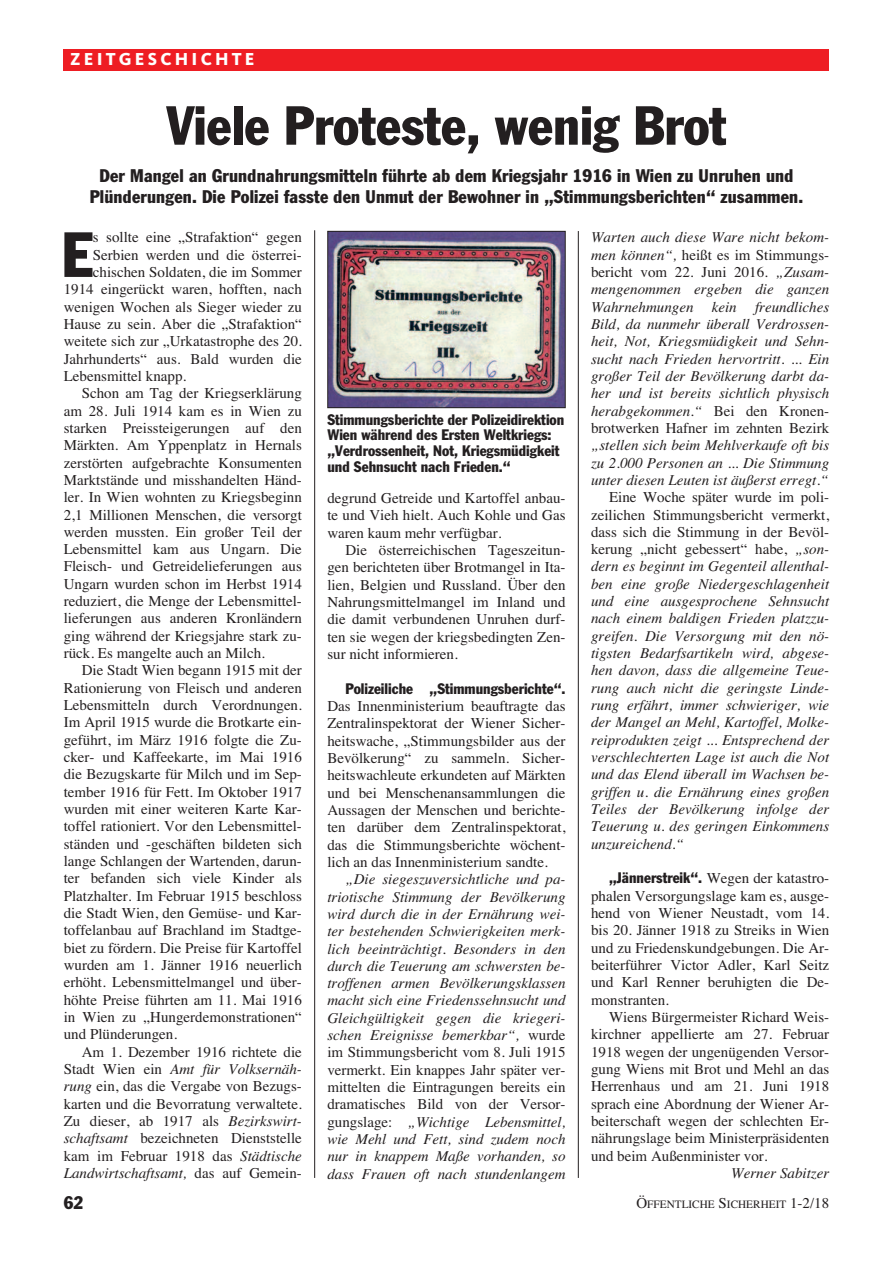
<style>
.page{position:relative;width:893px;height:1263px;background:#fff}
.page>*{position:absolute;margin:0;border:0;box-sizing:border-box;transform-origin:0 0}
.t1{font:condensed 62.7px "Franklin Gothic";color:#231f20}
.t2{font:condensed 54px "Franklin Gothic";color:#231f20}
.t3{font:condensed 18px/21.6px "Franklin Gothic";letter-spacing:.01em;color:#231f20;text-align:center}
.t4{font:800 18px "Kievit";letter-spacing:.175em;color:#fff}
.t5{font:15px/17.2px "Times";color:#231f20;text-align:justify}
.t6{font:italic 15px/17.2px "Times";color:#231f20;text-align:justify}
.t7{font:condensed 15px/15.8px "Franklin Gothic";color:#231f20}
.t8{font:11.25px "Times";color:#231f20}
.s1{font-style:normal}
.s2{font-style:italic}
.s3{font-family:"Franklin Gothic";font-stretch:condensed}
.s4{font-size:15px}
</style>
<div class="page">
<hr style="left:314px;top:230px;width:1px;height:948px;background:#231f20">
<hr style="left:578px;top:231px;width:1px;height:947px;background:#231f20">
<div style="left:64px;top:49px;width:765px;height:21px;background:#ee1d23"></div>
<img style="left:329px;top:233px;width:235px;height:173px">
<div style="left:327px;top:231px;width:239px;height:177px;border:1px solid #231f20"></div>
<p class="t4" style="left:70px;top:53px;width:186px">ZEITGESCHICHTE</p>
<h2 class="t2" style="left:166px;top:106px;width:561px">Viele Proteste, wenig Brot</h2>
<p class="t3" style="left:90px;top:166px;width:715px">Der Mangel an Grundnahrungsmitteln führte ab dem Kriegsjahr 1916 in Wien zu Unruhen und<br>Plünderungen. Die Polizei fasste den Unmut der Bewohner in „Stimmungsberichten“ zusammen.</p>
<h1 class="t1" style="left:62px;top:232px;width:33px">E</h1>
<p class="t5" style="left:93px;top:228px;width:211px">s sollte eine „Strafaktion“ gegen</p>
<p class="t5" style="left:93px;top:246px;width:211px">Serbien werden und die österrei-</p>
<p class="t5" style="left:93px;top:263px;width:211px">chischen Soldaten, die im Sommer</p>
<p class="t5" style="left:64px;top:280px;width:240px">1914 eingerückt waren, hofften, nach</p>
<p class="t5" style="left:64px;top:298px;width:240px">wenigen Wochen als Sieger wieder zu</p>
<p class="t5" style="left:64px;top:315px;width:240px">Hause zu sein. Aber die „Strafaktion“</p>
<p class="t5" style="left:64px;top:332px;width:240px">weitete sich zur „Urkatastrophe des 20.</p>
<p class="t5" style="left:64px;top:350px;width:240px">Jahrhunderts“ aus. Bald wurden die</p>
<p class="t5" style="left:64px;top:367px;width:124px">Lebensmittel knapp.</p>
<p class="t5" style="left:82px;top:384px;width:222px">Schon am Tag der Kriegserklärung</p>
<p class="t5" style="left:64px;top:402px;width:240px">am 28. Juli 1914 kam es in Wien zu</p>
<p class="t5" style="left:64px;top:419px;width:240px">starken Preissteigerungen auf den</p>
<p class="t5" style="left:64px;top:436px;width:240px">Märkten. Am Yppenplatz in Hernals</p>
<p class="t5" style="left:64px;top:454px;width:240px">zerstörten aufgebrachte Konsumenten</p>
<p class="t5" style="left:64px;top:471px;width:240px">Marktstände und misshandelten Händ-</p>
<p class="t5" style="left:64px;top:488px;width:240px">ler. In Wien wohnten zu Kriegsbeginn</p>
<p class="t5" style="left:64px;top:506px;width:240px">2,1 Millionen Menschen, die versorgt</p>
<p class="t5" style="left:64px;top:523px;width:240px">werden mussten. Ein großer Teil der</p>
<p class="t5" style="left:64px;top:540px;width:240px">Lebensmittel kam aus Ungarn. Die</p>
<p class="t5" style="left:64px;top:558px;width:240px">Fleisch- und Getreidelieferungen aus</p>
<p class="t5" style="left:64px;top:575px;width:240px">Ungarn wurden schon im Herbst 1914</p>
<p class="t5" style="left:64px;top:592px;width:240px">reduziert, die Menge der Lebensmittel-</p>
<p class="t5" style="left:64px;top:610px;width:240px">lieferungen aus anderen Kronländern</p>
<p class="t5" style="left:64px;top:627px;width:240px">ging während der Kriegsjahre stark zu-</p>
<p class="t5" style="left:64px;top:644px;width:203px">rück. Es mangelte auch an Milch.</p>
<p class="t5" style="left:82px;top:662px;width:222px">Die Stadt Wien begann 1915 mit der</p>
<p class="t5" style="left:64px;top:679px;width:240px">Rationierung von Fleisch und anderen</p>
<p class="t5" style="left:64px;top:696px;width:240px">Lebensmitteln durch Verordnungen.</p>
<p class="t5" style="left:64px;top:714px;width:240px">Im April 1915 wurde die Brotkarte ein-</p>
<p class="t5" style="left:64px;top:731px;width:240px">geführt, im März 1916 folgte die Zu-</p>
<p class="t5" style="left:64px;top:748px;width:240px">cker- und Kaffeekarte, im Mai 1916</p>
<p class="t5" style="left:64px;top:766px;width:240px">die Bezugskarte für Milch und im Sep-</p>
<p class="t5" style="left:64px;top:783px;width:240px">tember 1916 für Fett. Im Oktober 1917</p>
<p class="t5" style="left:64px;top:800px;width:240px">wurden mit einer weiteren Karte Kar-</p>
<p class="t5" style="left:64px;top:818px;width:240px">toffel rationiert. Vor den Lebensmittel-</p>
<p class="t5" style="left:64px;top:835px;width:240px">ständen und -geschäften bildeten sich</p>
<p class="t5" style="left:64px;top:852px;width:240px">lange Schlangen der Wartenden, darun-</p>
<p class="t5" style="left:64px;top:869px;width:240px">ter befanden sich viele Kinder als</p>
<p class="t5" style="left:64px;top:887px;width:240px">Platzhalter. Im Februar 1915 beschloss</p>
<p class="t5" style="left:64px;top:904px;width:240px">die Stadt Wien, den Gemüse- und Kar-</p>
<p class="t5" style="left:64px;top:921px;width:240px">toffelanbau auf Brachland im Stadtge-</p>
<p class="t5" style="left:64px;top:939px;width:240px">biet zu fördern. Die Preise für Kartoffel</p>
<p class="t5" style="left:64px;top:956px;width:240px">wurden am 1. Jänner 1916 neuerlich</p>
<p class="t5" style="left:64px;top:973px;width:240px">erhöht. Lebensmittelmangel und über-</p>
<p class="t5" style="left:64px;top:991px;width:240px">höhte Preise führten am 11. Mai 1916</p>
<p class="t5" style="left:64px;top:1008px;width:240px">in Wien zu „Hungerdemonstrationen“</p>
<p class="t5" style="left:64px;top:1025px;width:115px">und Plünderungen.</p>
<p class="t5" style="left:82px;top:1043px;width:222px">Am 1. Dezember 1916 richtete die</p>
<p class="t6" style="left:64px;top:1060px;width:240px"><span class="s1">Stadt Wien ein</span> Amt für Volksernäh-</p>
<p class="t5" style="left:64px;top:1077px;width:240px"><span class="s2">rung</span> ein, das die Vergabe von Bezugs-</p>
<p class="t5" style="left:64px;top:1095px;width:240px">karten und die Bevorratung verwaltete.</p>
<p class="t5" style="left:64px;top:1112px;width:240px">Zu dieser, ab 1917 als <span class="s2">Bezirkswirt-</span></p>
<p class="t5" style="left:64px;top:1129px;width:240px"><span class="s2">schaftsamt</span> bezeichneten Dienststelle</p>
<p class="t5" style="left:64px;top:1147px;width:240px">kam im Februar 1918 das <span class="s2">Städtische</span></p>
<p class="t6" style="left:64px;top:1164px;width:240px">Landwirtschaftsamt, <span class="s1">das auf Gemein-</span></p>
<p class="t7" style="left:327px;top:413px;width:238px">Stimmungsberichte der Polizeidirektion Wien während des Ersten Weltkriegs: „Verdrossenheit, Not, Kriegsmüdigkeit und Sehnsucht nach Frieden.“</p>
<p class="t5" style="left:327px;top:489px;width:240px">degrund Getreide und Kartoffel anbau&shy;te und Vieh hielt. Auch Kohle und Gas waren kaum mehr verfügbar.</p>
<p class="t5" style="left:327px;top:541px;width:240px;text-indent:18px">Die österreichischen Tageszeitun&shy;gen berichteten über Brotmangel in Ita&shy;lien, Belgien und Russland. Über den Nahrungsmittelmangel im Inland und die damit verbundenen Unruhen durf&shy;ten sie wegen der kriegsbedingten Zen&shy;sur nicht informieren.</p>
<p class="t7" style="left:345px;top:681px;width:222px">Polizeiliche „Stimmungsberichte“.</p>
<p class="t5" style="left:327px;top:697px;width:240px">Das Innenministerium beauftragte das Zentralinspektorat der Wiener Sicher&shy;heitswache, „Stimmungsbilder aus der Bevölkerung“ zu sammeln. Sicher&shy;heitswachleute erkundeten auf Märkten und bei Menschenansammlungen die Aussagen der Menschen und berichte&shy;ten darüber dem Zentralinspektorat, das die Stimmungsberichte wöchent&shy;lich an das Innenministerium sandte.</p>
<p class="t6" style="left:327px;top:870px;width:240px;text-indent:18px">„Die siegeszuversichtliche und pa&shy;triotische Stimmung der Bevölkerung wird durch die in der Ernährung wei&shy;ter bestehenden Schwierigkeiten merk&shy;lich beeinträchtigt. Besonders in den durch die Teuerung am schwersten be&shy;troffenen armen Bevölkerungsklassen macht sich eine Friedenssehnsucht und Gleichgültigkeit gegen die kriegeri&shy;schen Ereignisse bemerkbar“, <span class="s1">wurde im Stimmungsbericht vom 8. Juli 1915 vermerkt. Ein knappes Jahr später ver&shy;mittelten die Eintragungen bereits ein dramatisches Bild von der Versor&shy;gungslage:</span> „Wichtige Lebensmittel, wie Mehl und Fett, sind zudem noch nur in knappem Maße vorhanden, so dass Frauen oft nach stundenlangem</p>
<p class="t6" style="left:591px;top:228px;width:240px">Warten auch diese Ware nicht bekom&shy;men können“, <span class="s1">heißt es im Stimmungs&shy;bericht vom 22. Juni 2016.</span> „Zusam&shy;mengenommen ergeben die ganzen Wahrnehmungen kein freundliches Bild, da nunmehr überall Verdrossen&shy;heit, Not, Kriegsmüdigkeit und Sehn&shy;sucht nach Frieden hervortritt. ... Ein großer Teil der Bevölkerung darbt da&shy;her und ist bereits sichtlich physisch herabgekommen.“ <span class="s1">Bei den Kronen&shy;brotwerken Hafner im zehnten Bezirk</span></p>
<p class="t6" style="left:591px;top:436px;width:240px">„stellen sich beim Mehlverkaufe oft bis zu 2.000 Personen an ... Die Stimmung unter diesen Leuten ist äußerst erregt.“</p>
<p class="t6" style="left:591px;top:488px;width:240px;text-indent:18px"><span class="s1">Eine Woche später wurde im poli&shy;zeilichen Stimmungsbericht vermerkt, dass sich die Stimmung in der Bevöl&shy;kerung „nicht gebessert“ habe,</span> „son&shy;dern es beginnt im Gegenteil allenthal&shy;ben eine große Niedergeschlagenheit und eine ausgesprochene Sehnsucht nach einem baldigen Frieden platzzu&shy;greifen. Die Versorgung mit den nö&shy;tigsten Bedarfsartikeln wird, abgese&shy;hen davon, dass die allgemeine Teue&shy;rung auch nicht die geringste Linde&shy;rung erfährt, immer schwieriger, wie der Mangel an Mehl, Kartoffel, Molke&shy;reiprodukten zeigt ... Entsprechend der verschlechterten Lage ist auch die Not und das Elend überall im Wachsen be&shy;griffen u. die Ernährung eines großen Teiles der Bevölkerung infolge der Teuerung u. des geringen Einkommens unzureichend.“</p>
<p class="t5" style="left:591px;top:869px;width:240px;text-indent:18px"><span class="s3">„Jännerstreik“.</span> Wegen der katastro&shy;phalen Versorgungslage kam es, ausge&shy;hend von Wiener Neustadt, vom 14. bis 20. Jänner 1918 zu Streiks in Wien und zu Friedenskundgebungen. Die Ar&shy;beiterführer Victor Adler, Karl Seitz und Karl Renner beruhigten die De&shy;monstranten.</p>
<p class="t5" style="left:591px;top:1008px;width:240px;text-indent:18px">Wiens Bürgermeister Richard Weis&shy;kirchner appellierte am 27. Februar 1918 wegen der ungenügenden Versor&shy;gung Wiens mit Brot und Mehl an das Herrenhaus und am 21. Juni 1918 sprach eine Abordnung der Wiener Ar&shy;beiterschaft wegen der schlechten Er&shy;nährungslage beim Ministerpräsidenten und beim Außenminister vor.</p>
<p class="t6" style="left:731px;top:1164px;width:99px">Werner Sabitzer</p>
<p class="t3" style="left:64px;top:1193px;width:21px">62</p>
<p class="t8" style="left:636px;top:1198px;width:194px"><span class="s4">Ö</span>FFENTLICHE <span class="s4">S</span>ICHERHEIT <span class="s4">1-2/18</span></p>
</div>
